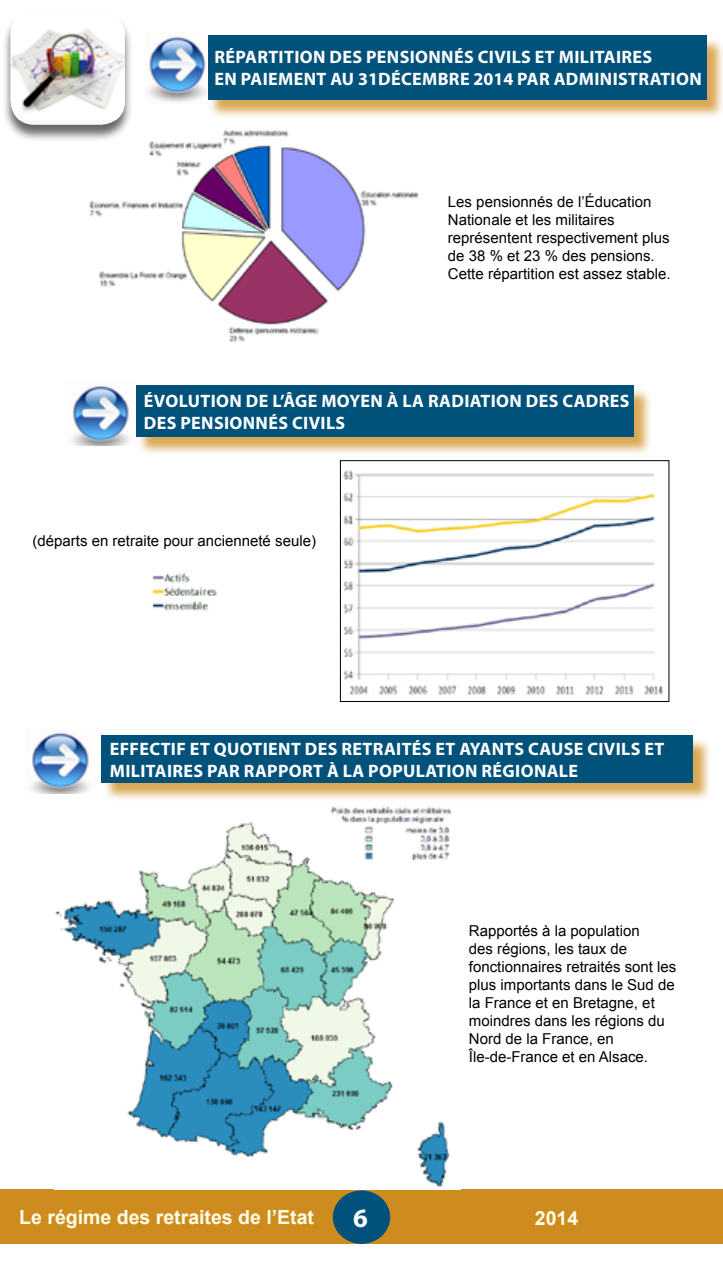
<style>
.page{position:relative;width:723px;height:1263px;background:#fff}
.page>*{position:absolute;margin:0;border:0;box-sizing:border-box;transform-origin:0 0}
.t1{font:700 26.55px "Myriad Pro";color:#fff}
.t2{font:700 19.5px "Arial";color:#fffde9}
.t3{font:700 18px/21.6px "Myriad Pro";letter-spacing:.02em;color:#fff}
.t4{font:15px/18px "Arial";color:#000}
</style>
<div class="page">
<div style="left:0;top:1189px;width:723px;height:55px;background:#ce8c1e"></div>
<div style="left:333px;top:1190px;width:57px;height:54px;background:#00527c;border-radius:50%"></div>
<div style="left:104px;top:738px;width:607px;height:63px;background:#ce8c1e;opacity:.75"></div>
<div style="left:101px;top:736px;width:592px;height:47px;background:#00527b"></div>
<img style="left:30px;top:732px;width:60px;height:61px">
<div style="left:208px;top:38px;width:515px;height:81px;background:#ce8c1e;opacity:.75"></div>
<div style="left:206px;top:35px;width:500px;height:65px;background:#00527b"></div>
<img style="left:148px;top:35px;width:60px;height:67px">
<img style="left:89px;top:129px;width:330px;height:213px">
<div style="left:138px;top:388px;width:514px;height:67px;background:#ce8c1e;opacity:.75"></div>
<div style="left:135px;top:385px;width:499px;height:52px;background:#00527b"></div>
<img style="left:71px;top:385px;width:59px;height:61px">
<div style="left:3px;top:12px;width:130px;height:130px;background:#000;opacity:.6"></div>
<div style="left:11px;top:11px;width:114px;height:114px;background:#f8fbf4;border-radius:24px"></div>
<img style="left:11px;top:12px;width:114px;height:108px">
<img style="left:343px;top:470px;width:320px;height:225px">
<div style="left:340px;top:460px;width:329px;height:242px;border:1px solid #000"></div>
<img style="left:152px;top:573px;width:65px;height:38px">
<img style="left:55px;top:806px;width:397px;height:381px">
<p class="t3" style="left:214px;top:46px;width:33px">RÉPAR</p>
<p class="t3" style="left:214px;top:46px;width:439px;text-indent:54px">TITION DES PENSIONNÉS CIVILS ET MILITAIRES<br>EN PAIEMENT AU 31DÉCEMBRE 2014 PAR</p>
<p class="t3" style="left:554px;top:67px;width:149px">ADMINISTRATION</p>
<p class="t4" style="left:448px;top:193px;width:224px">Les pensionnés de l’Éducation<br>Nationale et les militaires représentent respectivement plus de 38 % et 23 % des pensions.<br>Cette répartition est assez stable.</p>
<p class="t3" style="left:144px;top:389px;width:487px">ÉVOLUTION DE L’ÂGE MOYEN À LA RADIATION DES CADRES<br>DES PENSIONNÉS CIVILS</p>
<p class="t4" style="left:32px;top:531px;width:285px">(départs en retraite pour ancienneté seule)</p>
<p class="t3" style="left:110px;top:738px;width:431px">EFFECTIF ET QUOTIENT DES RETRAITÉS ET AYANTS CAU</p>
<p class="t3" style="left:564px;top:738px;width:102px">SE CIVILS ET</p>
<p class="t3" style="left:110px;top:759px;width:109px">MILITAIRES PAR</p>
<p class="t3" style="left:244px;top:759px;width:12px">RAPP</p>
<p class="t3" style="left:289px;top:759px;width:116px">ORT À LA POPULA</p>
<p class="t3" style="left:436px;top:759px;width:122px">TION RÉGIONALE</p>
<p class="t4" style="left:469px;top:922px;width:209px">Rapportés à la population<br>des régions, les taux de fonctionnaires retraités sont les plus importants dans le Sud de la France et en Bretagne, et moindres dans les régions du<br>Nord de la France, en<br>Île-de-France et en Alsace.</p>
<h2 class="t2" style="left:19px;top:1204px;width:296px">Le régime des retraites de l’Etat</h2>
<h1 class="t1" style="left:353px;top:1201px;width:16px">6</h1>
<h2 class="t2" style="left:535px;top:1205px;width:45px">2014</h2>
</div>
